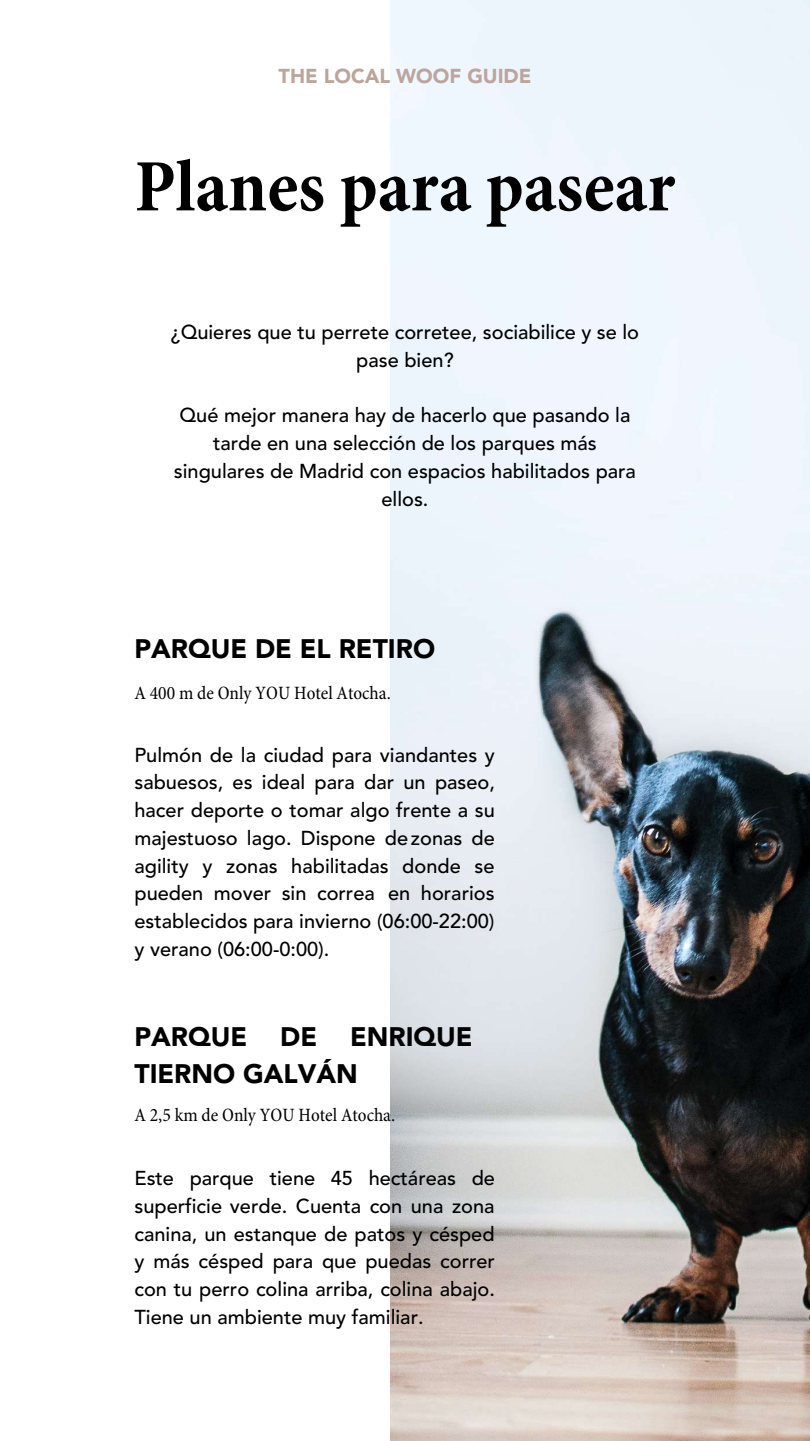
<style>
.page{position:relative;width:810px;height:1441px;background:#fff}
.page>*{position:absolute;margin:0;border:0;box-sizing:border-box;transform-origin:0 0}
.t1{font:700 condensed 74.6px "Minion Pro";color:#000}
.t2{font:900 26.6px/36.8px "Avenir LT Std";color:#000}
.t3{font:500 20px/27.8px "Avenir LT Std";color:#000;text-align:justify}
.t4{font:900 20px "Avenir LT Std";color:#bba59c}
.t5{font:condensed 19px "Minion Pro";color:#000}
</style>
<div class="page">
<img style="left:390px;top:0;width:420px;height:1440px">
<p class="t4" style="left:279px;top:68px;width:254px">THE LOCAL WOOF GUIDE</p>
<h1 class="t1" style="left:134px;top:156px;width:543px">Planes para pasear</h1>
<p class="t3" style="left:171px;top:320px;width:470px;text-align:center">¿Quieres que tu perrete corretee, sociabilice y se lo pase bien?</p>
<p class="t3" style="left:174px;top:403px;width:464px;text-align:center">Qué mejor manera hay de hacerlo que pasando la tarde en una selección de los parques más singulares de Madrid con espacios habilitados para ellos.</p>
<h2 class="t2" style="left:134px;top:632px;width:302px">PARQUE DE EL RETIRO</h2>
<p class="t5" style="left:134px;top:684px;width:258px">A 400 m de Only YOU Hotel Atocha.</p>
<p class="t3" style="left:134px;top:742px;width:362px">Pulmón de la ciudad para viandantes y sabuesos, es ideal para dar un paseo, hacer deporte o tomar algo frente a su majestuoso lago. Dispone dezonas de agility y zonas habilitadas donde se pueden mover sin correa en horarios establecidos para invierno (06:00-22:00) y verano (06:00-0:00).</p>
<h2 class="t2" style="left:134px;top:1020px;width:340px">PARQUE DE ENRIQUE<br>TIERNO GALVÁN</h2>
<p class="t5" style="left:134px;top:1106px;width:262px">A 2,5 km de Only YOU Hotel Atocha.</p>
<p class="t3" style="left:134px;top:1165px;width:362px">Este parque tiene 45 hectáreas de superficie verde. Cuenta con una zona canina, un estanque de patos y césped y más césped para que puedas correr con tu perro colina arriba, colina abajo.<br>Tiene un ambiente muy familiar.</p>
</div>
